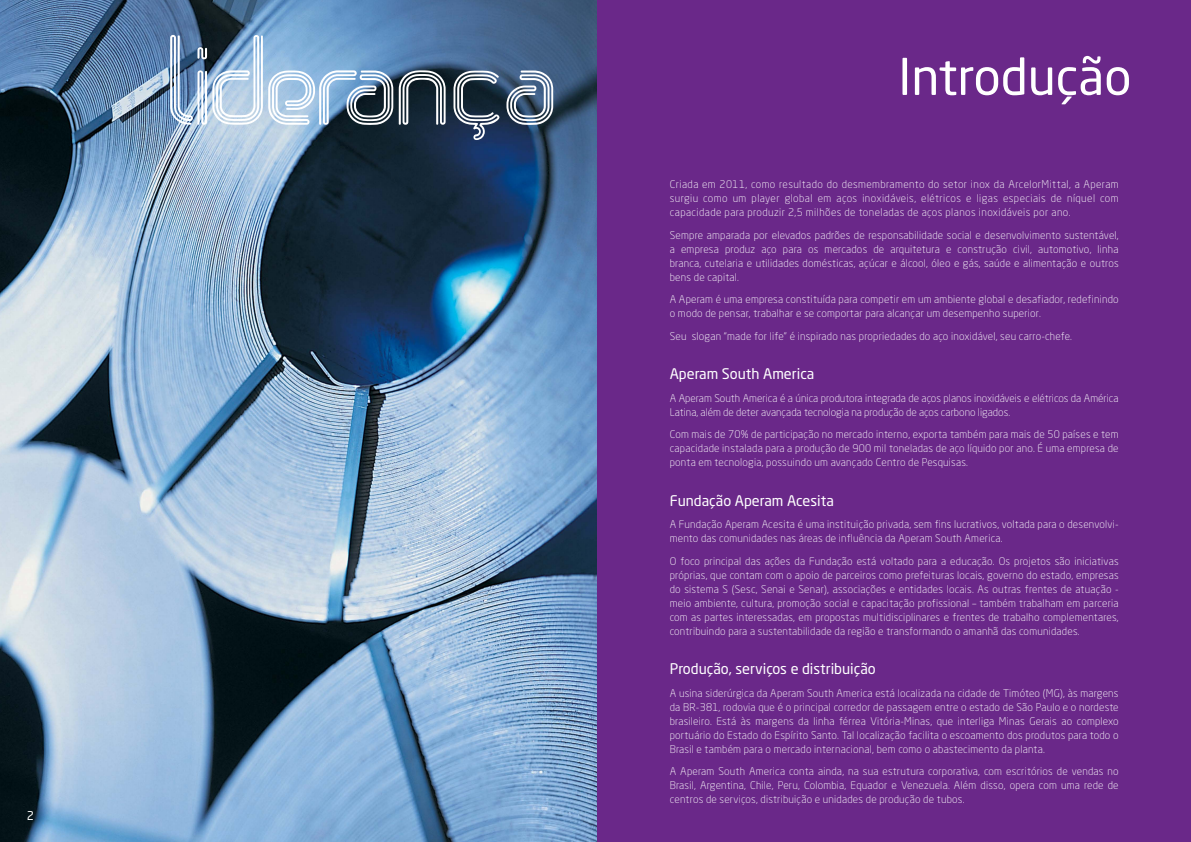
<style>
.page{position:relative;width:1191px;height:842px;background:#fff}
.page>*{position:absolute;margin:0;border:0;box-sizing:border-box;transform-origin:0 0}
.t1{font:136.5px "Aperam";letter-spacing:-.025em;color:#fff}
.t2{font:50px "Neo Sans Pro";color:#fff}
.t3{font:14.5px "Neo Sans Pro";color:#fff}
.t4{font:12px "Neo Sans Pro";color:#fff}
.t5{font:300 10.5px/14px "Neo Sans Pro";letter-spacing:.02em;color:#fff;text-align:justify}
.t6{font:300 10.5px/14px "Neo Sans Pro";color:#fff}
</style>
<div class="page">
<div style="left:590px;top:0;width:601px;height:842px;background:#6a2889"></div>
<img style="left:0;top:0;width:596px;height:842px">
<p class="t4" style="left:27px;top:808px;width:9px">2</p>
<h1 class="t1" style="left:166px;top:27px;width:395px">liderança</h1>
<h2 class="t2" style="left:898px;top:46px;width:235px">Introdução</h2>
<p class="t5" style="left:670px;top:177px;width:450px">Criada em 2011, como resultado do desmembramento do setor inox da ArcelorMittal, a Aperam surgiu como um player global em aços inoxidáveis, elétricos e ligas especiais de níquel com capacidade para produzir 2,5 milhões de toneladas de aços planos inoxidáveis por ano.</p>
<p class="t5" style="left:670px;top:228px;width:450px">Sempre amparada por elevados padrões de responsabilidade social e desenvolvimento sustentável, a empresa produz aço para os mercados de arquitetura e construção civil, automotivo, linha branca, cutelaria e utilidades domésticas, açúcar e álcool, óleo e gás, saúde e alimentação e outros bens de capital.</p>
<p class="t5" style="left:670px;top:292px;width:450px">A Aperam é uma empresa constituída para competir em um ambiente global e desafiador, redefinindo o modo de pensar, trabalhar e se comportar para alcançar um desempenho superior.</p>
<p class="t5" style="left:670px;top:329px;width:404px">Seu slogan “made for life” é inspirado nas propriedades do aço inoxidável, seu carro-chefe.</p>
<h3 class="t3" style="left:670px;top:365px;width:146px">Aperam South America</h3>
<p class="t6" style="left:670px;top:391px;width:450px">A Aperam South America é a única produtora integrada de aços planos inoxidáveis e elétricos da América<br>Latina, além de deter avançada tecnologia na produção de aços carbono ligados.</p>
<p class="t5" style="left:670px;top:427px;width:450px">Com mais de 70% de participação no mercado interno, exporta também para mais de 50 países e tem capacidade instalada para a produção de 900 mil toneladas de aço líquido por ano. É uma empresa de ponta em tecnologia, possuindo um avançado Centro de Pesquisas.</p>
<h3 class="t3" style="left:670px;top:491px;width:166px">Fundação Aperam Acesita</h3>
<p class="t5" style="left:670px;top:517px;width:450px">A Fundação Aperam Acesita é uma instituição privada, sem fins lucrativos, voltada para o desenvolvi&shy;mento das comunidades nas áreas de influência da Aperam South America.</p>
<p class="t5" style="left:670px;top:554px;width:450px">O foco principal das ações da Fundação está voltado para a educação. Os projetos são iniciativas próprias, que contam com o apoio de parceiros como prefeituras locais, governo do estado, empresas do sistema S (Sesc, Senai e Senar), associações e entidades locais. As outras frentes de atuação - meio ambiente, cultura, promoção social e capacitação profissional – também trabalham em parceria com as partes interessadas, em propostas multidisciplinares e frentes de trabalho complementares, contribuindo para a sustentabilidade da região e transformando o amanhã das comunidades.</p>
<h3 class="t3" style="left:670px;top:660px;width:207px">Produção, serviços e distribuição</h3>
<p class="t5" style="left:670px;top:686px;width:450px">A usina siderúrgica da Aperam South America está localizada na cidade de Timóteo (MG), às margens da BR-381, rodovia que é o principal corredor de passagem entre o estado de São Paulo e o nordeste brasileiro. Está às margens da linha férrea Vitória-Minas, que interliga Minas Gerais ao complexo portuário do Estado do Espírito Santo. Tal localização facilita o escoamento dos produtos para todo o Brasil e também para o mercado internacional, bem como o abastecimento da planta.</p>
<p class="t5" style="left:670px;top:764px;width:450px">A Aperam South America conta ainda, na sua estrutura corporativa, com escritórios de vendas no Brasil, Argentina, Chile, Peru, Colombia, Equador e Venezuela. Além disso, opera com uma rede de centros de serviços, distribuição e unidades de produção de tubos.</p>
</div>
